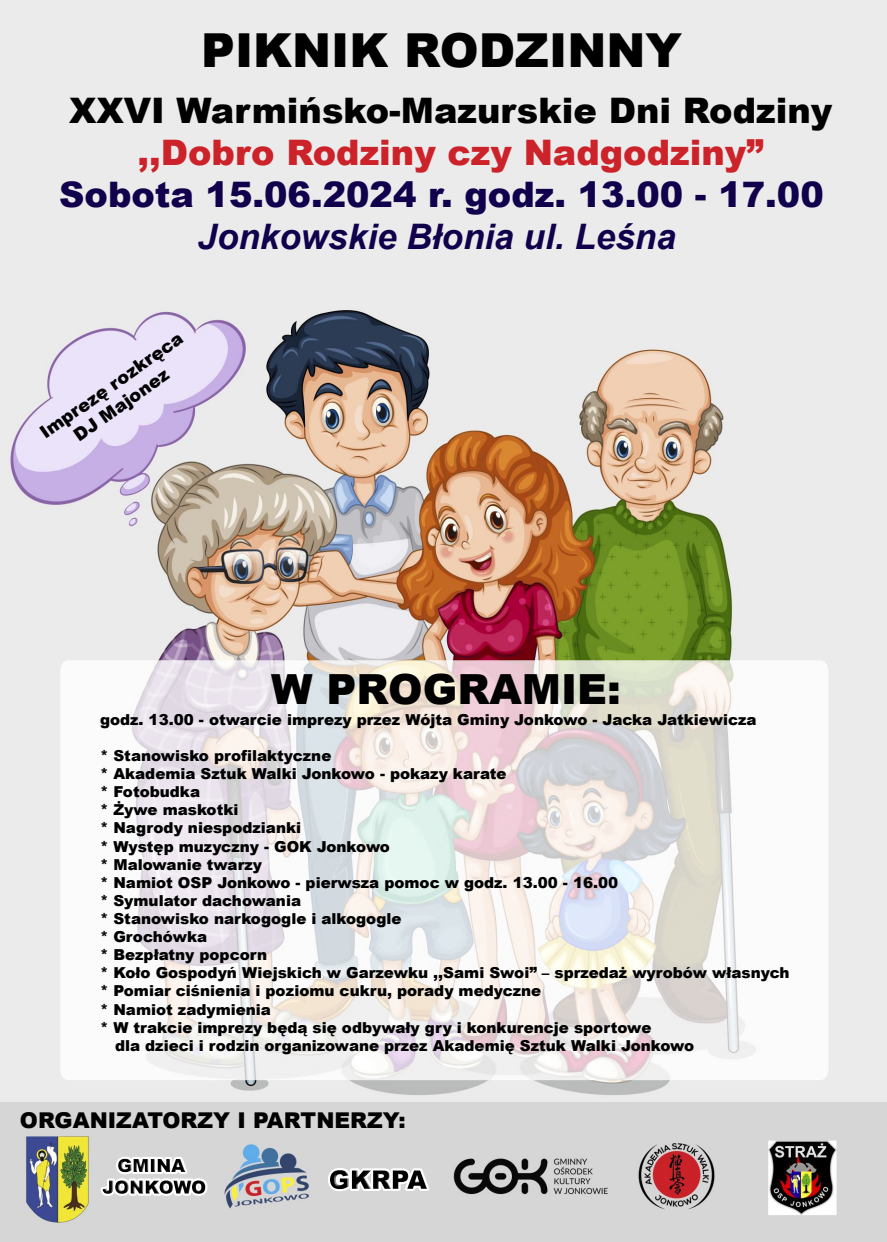
<style>
.page{position:relative;width:887px;height:1242px;background:#fff}
.page>*{position:absolute;margin:0;border:0;box-sizing:border-box;transform-origin:0 0}
.t1{font:900 46.8px "Arial";color:#000}
.t2{font:900 41.5px "Arial";color:#000}
.t3{font:900 35.1px "Arial";color:#11004c}
.t4{font:900 35.1px "Arial";color:#000}
.t5{font:900 35.1px "Arial";color:#cc2229}
.t6{font:italic 700 35.1px "Arial";color:#11004c}
.t7{font:900 21.8px "Arial";color:#000}
.t8{font:900 17.8px/21.4px "Arial";color:#000;text-align:center}
.t9{font:900 15.1px "Arial";color:#000}
</style>
<div class="page">
<img style="left:0;top:0;width:887px;height:1102px">
<img style="left:0;top:1102px;width:887px;height:140px">
<img style="left:60px;top:660px;width:768px;height:420px">
<img style="left:101px;top:1156px;width:92px;height:39px">
<img style="left:107px;top:1158px;width:98px;height:35px">
<img style="left:328px;top:1168px;width:101px;height:23px">
<img style="left:330px;top:1170px;width:97px;height:19px">
<h1 class="t1" style="left:201px;top:16px;width:482px">PIKNIK RODZINNY</h1>
<h3 class="t4" style="left:69px;top:85px;width:765px">XXVI Warmińsko-Mazurskie Dni Rodziny</h3>
<h3 class="t5" style="left:137px;top:127px;width:628px">,,Dobro Rodziny czy Nadgodziny”</h3>
<h3 class="t3" style="left:59px;top:169px;width:766px">Sobota 15.06.2024 r. godz. 13.00 - 17.00</h3>
<h3 class="t6" style="left:197px;top:214px;width:480px">Jonkowskie Błonia ul. Leśna</h3>
<p class="t8" style="left:35px;top:425px;width:172px;rotate:-35deg">Imprezę rozkręca<br>DJ Majonez</p>
<h2 class="t2" style="left:271px;top:658px;width:351px">W PROGRAMIE:</h2>
<p class="t9" style="left:100px;top:708px;width:658px">godz. 13.00 - otwarcie imprezy przez Wójta Gminy Jonkowo - Jacka Jatkiewicza</p>
<p class="t9" style="left:100px;top:744px;width:233px">* Stanowisko profilaktyczne</p>
<p class="t9" style="left:100px;top:763px;width:408px">* Akademia Sztuk Walki Jonkowo - pokazy karate</p>
<p class="t9" style="left:100px;top:781px;width:102px">* Fotobudka</p>
<p class="t9" style="left:100px;top:799px;width:140px">* Żywe maskotki</p>
<p class="t9" style="left:100px;top:817px;width:203px">* Nagrody niespodzianki</p>
<p class="t9" style="left:100px;top:835px;width:291px">* Występ muzyczny - GOK Jonkowo</p>
<p class="t9" style="left:100px;top:853px;width:163px">* Malowanie twarzy</p>
<p class="t9" style="left:100px;top:871px;width:520px">* Namiot OSP Jonkowo - pierwsza pomoc w godz. 13.00 - 16.00</p>
<p class="t9" style="left:100px;top:889px;width:203px">* Symulator dachowania</p>
<p class="t9" style="left:100px;top:907px;width:303px">* Stanowisko narkogogle i alkogogle</p>
<p class="t9" style="left:100px;top:925px;width:109px">* Grochówka</p>
<p class="t9" style="left:100px;top:944px;width:169px">* Bezpłatny popcorn</p>
<p class="t9" style="left:100px;top:962px;width:691px">* Koło Gospodyń Wiejskich w Garzewku ,,Sami Swoi” – sprzedaż wyrobów własnych</p>
<p class="t9" style="left:100px;top:980px;width:443px">* Pomiar ciśnienia i poziomu cukru, porady medyczne</p>
<p class="t9" style="left:100px;top:998px;width:172px">* Namiot zadymienia</p>
<p class="t9" style="left:100px;top:1016px;width:553px">* W trakcie imprezy będą się odbywały gry i konkurencje sportowe</p>
<p class="t9" style="left:115px;top:1034px;width:581px">dla dzieci i rodzin organizowane przez Akademię Sztuk Walki Jonkowo</p>
<h3 class="t7" style="left:20px;top:1104px;width:387px">ORGANIZATORZY I PARTNERZY:</h3>
</div>
